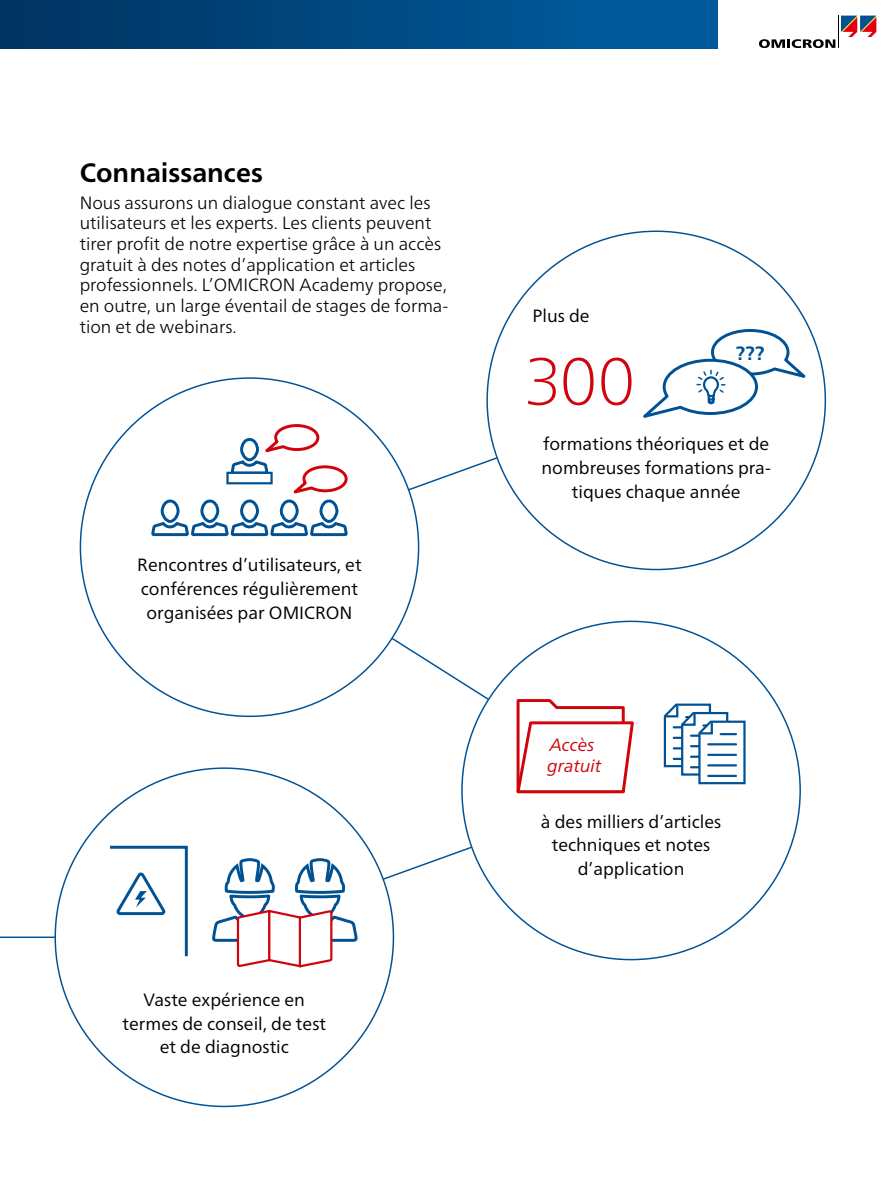
<style>
.page{position:relative;width:893px;height:1191px;background:#fff}
.page>*{position:absolute;margin:0;border:0;box-sizing:border-box;transform-origin:0 0}
.t1{font:100 66.6px "Frutiger Neue LTW1 G";color:#d1040c}
.t2{font:700 26.7px "Frutiger Neue LTW1 G";color:#000}
.t3{font:700 19.2px "Frutiger Neue LTW1 G";color:#005295}
.t4{font:300 17.7px/20.7px "Frutiger Neue LTW1 G";color:#000}
.t5{font:17.7px/23.7px "Frutiger Neue LTW1 G";color:#000;text-align:center}
.t6{font:italic 17.7px/21.3px "Frutiger Neue LTW1 G";color:#d1040c}
</style>
<div class="page">
<hr style="left:0;top:936px;width:81px;height:2px;background:#005295">
<svg style="left:310px;top:791px;width:239px;height:147px"></svg>
<svg style="left:330px;top:398px;width:240px;height:148px"></svg>
<svg style="left:247px;top:546px;width:386px;height:245px"></svg>
<div style="left:80px;top:378px;width:339px;height:338px;background:#fff;border-radius:50%"></div>
<div style="left:487px;top:231px;width:338px;height:338px;background:#fff;border-radius:50%"></div>
<div style="left:55px;top:768px;width:338px;height:338px;background:#fff;border-radius:50%"></div>
<div style="left:462px;top:621px;width:338px;height:338px;background:#fff;border-radius:50%"></div>
<div style="left:0;top:0;width:717px;height:48px;background:linear-gradient(to right,#003362,#005ea0)"></div>
<svg style="left:759px;top:39px;width:76px;height:9px"></svg>
<hr style="left:838px;top:16px;width:1px;height:32px;background:#000">
<svg style="left:841px;top:16px;width:35px;height:21px"></svg>
<svg style="left:517px;top:699px;width:117px;height:94px"></svg>
<svg style="left:663px;top:703px;width:83px;height:82px"></svg>
<svg style="left:643px;top:329px;width:162px;height:89px"></svg>
<svg style="left:151px;top:424px;width:197px;height:112px"></svg>
<svg style="left:110px;top:845px;width:248px;height:122px"></svg>
<p class="t2" style="left:80px;top:156px;width:185px">Connaissances</p>
<p class="t4" style="left:80px;top:192px;width:370px">Nous assurons un dialogue constant avec les utilisateurs et les experts. Les clients peuvent tirer profit de notre expertise grâce à un accès gratuit à des notes d’application et articles professionnels. L’OMICRON Academy propose, en outre, un large éventail de stages de forma&shy;tion et de webinars.</p>
<p class="t5" style="left:137px;top:553px;width:226px">Rencontres d’utilisateurs, et conférences régulièrement organisées par OMICRON</p>
<p class="t5" style="left:123px;top:988px;width:205px">Vaste expérience en termes de conseil, de test et de diagnostic</p>
<p class="t5" style="left:532px;top:304px;width:59px">Plus de</p>
<p class="t1" style="left:524px;top:333px;width:113px">300</p>
<p class="t3" style="left:736px;top:342px;width:31px">???</p>
<p class="t5" style="left:542px;top:432px;width:231px">formations théoriques et de nombreuses formations pra&shy;tiques chaque année</p>
<p class="t6" style="left:547px;top:734px;width:56px">Accès gratuit</p>
<p class="t5" style="left:541px;top:809px;width:182px">à des milliers d’articles techniques et notes d’application</p>
</div>
